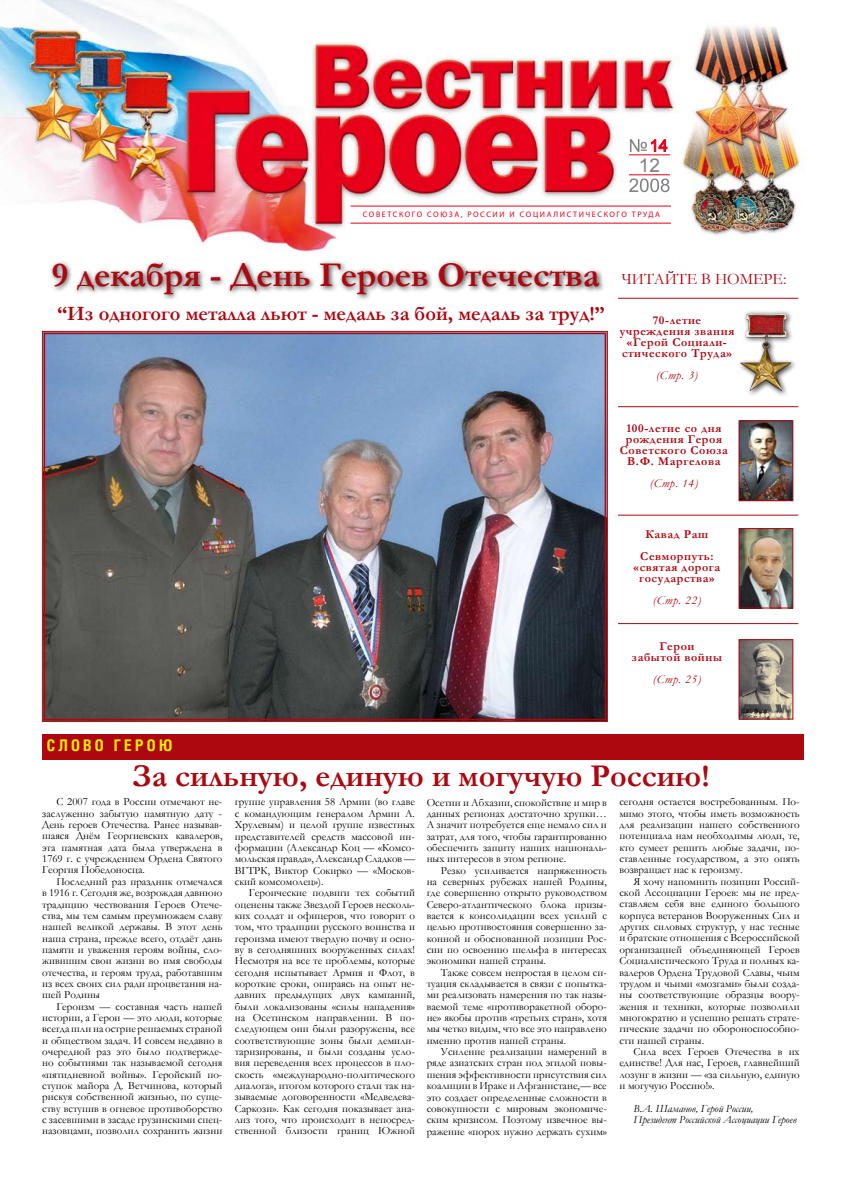
<style>
.page{position:relative;width:842px;height:1191px;background:#fff}
.page>*{position:absolute;margin:0;border:0;box-sizing:border-box;transform-origin:0 0}
.t1{font:700 35px "Garamond";color:#ad070f}
.t2{font:700 32px "Garamond";color:#ad070f}
.t3{font:700 20.5px "Garamond";color:#ad070f}
.t4{font:19px "Arial";color:#818084}
.t5{font:16.3px "Arial";color:#e6001b}
.t6{font:16px "Garamond";color:#ad070f}
.t7{font:700 16px "Helios Cond";letter-spacing:.2em;color:#ffed00}
.t8{font:700 12px/11px "Garamond";letter-spacing:.05em;color:#ad070f;text-align:center}
.t9{font:italic 12px "Garamond";letter-spacing:.05em;color:#ad070f}
.t10{font:11px/11.3px "Garamond";color:#000;text-align:justify}
.t11{font:italic 11px/11.3px "Garamond";color:#000}
.t12{font:700 8px "Arial Narrow";letter-spacing:.2em;color:#e6001b}
</style>
<div class="page">
<img style="left:0;top:0;width:804px;height:252px">
<hr style="left:629px;top:155px;width:41px;height:1px;background:#e6001b">
<hr style="left:629px;top:175px;width:41px;height:1px;background:#e6001b">
<hr style="left:351px;top:206px;width:320px;height:1px;background:#e6001b">
<hr style="left:351px;top:223px;width:320px;height:1px;background:#e6001b">
<svg style="left:629px;top:178px;width:40px;height:14px"></svg>
<svg style="left:630px;top:139px;width:38px;height:13px"></svg>
<hr style="left:618px;top:406px;width:180px;height:1px;background:#ad070f">
<hr style="left:618px;top:298px;width:180px;height:1px;background:#ad070f">
<hr style="left:618px;top:514px;width:180px;height:1px;background:#ad070f">
<hr style="left:618px;top:623px;width:180px;height:1px;background:#ad070f">
<div style="left:49px;top:259px;width:556px;height:42px;background:#000;opacity:.75"></div>
<img style="left:42px;top:331px;width:566px;height:391px">
<div style="left:42px;top:734px;width:761px;height:25px;background:#ad070f"></div>
<img style="left:740px;top:641px;width:51px;height:76px">
<div style="left:738px;top:639px;width:55px;height:80px;border:1px solid #ad070f"></div>
<div style="left:736px;top:310px;width:61px;height:87px;background:#000;opacity:.75"></div>
<img style="left:740px;top:314px;width:52px;height:77px">
<img style="left:740px;top:422px;width:51px;height:77px">
<div style="left:738px;top:420px;width:55px;height:81px;border:1px solid #ad070f"></div>
<img style="left:740px;top:530px;width:51px;height:76px">
<div style="left:738px;top:528px;width:55px;height:80px;border:1px solid #ad070f"></div>
<h3 class="t5" style="left:650px;top:135px;width:20px">14</h3>
<h3 class="t4" style="left:639px;top:153px;width:23px">12</h3>
<p class="t12" style="left:363px;top:210px;width:299px">СОВЕТСКОГО СОЮЗА, РОССИИ И СОЦИАЛИСТИЧЕСКОГО ТРУДА</p>
<h1 class="t1" style="left:52px;top:251px;width:549px">9 декабря - День Героев Отечества</h1>
<h3 class="t3" style="left:57px;top:299px;width:549px">“Из одногого металла льют - медаль за бой, медаль за труд!”</h3>
<h3 class="t6" style="left:621px;top:268px;width:167px">ЧИТАЙТЕ В НОМЕРЕ:</h3>
<p class="t8" style="left:620px;top:314px;width:116px">70-летие учреждения звания «Герой Социали&shy;стического Труда»</p>
<p class="t9" style="left:656px;top:367px;width:43px">(Стр. 3)</p>
<p class="t8" style="left:620px;top:423px;width:110px">100-летие со дня рождения Героя<br>Советского Союза<br>В.Ф. Маргелова</p>
<p class="t9" style="left:650px;top:475px;width:50px">(Стр. 14)</p>
<p class="t8" style="left:640px;top:523px;width:75px;line-height:22px">Кавад Раш<br>Севморпуть:</p>
<p class="t8" style="left:634px;top:562px;width:88px">«святая дорога государства»</p>
<p class="t9" style="left:653px;top:592px;width:50px">(Стр. 22)</p>
<p class="t8" style="left:632px;top:640px;width:92px">Герои<br>забытой войны</p>
<p class="t9" style="left:653px;top:671px;width:50px">(Стр. 25)</p>
<h3 class="t7" style="left:47px;top:736px;width:127px">СЛОВО ГЕРОЮ</h3>
<h2 class="t2" style="left:132px;top:754px;width:579px">За сильную, единую и могучую Россию!</h2>
<p class="t10" style="left:42px;top:796px;width:182px;text-indent:14px">С 2007 года в России отмечают не&shy;заслуженно забытую памятную дату - День героев Отечества. Ранее называв&shy;шаяся Днём Георгиевских кавалеров, эта памятная дата была утверждена в 1769 г. с учреждением Ордена Святого Георгия Победоносца.</p>
<p class="t10" style="left:42px;top:875px;width:182px;text-indent:14px">Последний раз праздник отмечался в 1916 г. Сегодня же, возрождая давнюю традицию чествования Героев Отече&shy;ства, мы тем самым преумножаем славу нашей великой державы. В этот день наша страна, прежде всего, отдаёт дань памяти и уважения героям войны, сло&shy;живишим свои жизни во имя свободы отечества, и героям труда, работавшим из всех своих сил ради процветания на&shy;шей Родины</p>
<p class="t10" style="left:42px;top:1000px;width:182px;text-indent:14px">Героизм — составная часть нашей истории, а Герои — это люди, которые всегда шли на острие решаемых страной и обществом задач. И совсем недавно в очередной раз это было подтвержде&shy;но событиями так называемой сегодня «пятидневной войны». Геройский по&shy;ступок майора Д. Ветчинова, который рискуя собственной жизнью, по суще&shy;ству вступив в огневое противоборство с засевшими в засаде грузинскими спец&shy;назовцами, позволил сохранить жизни</p>
<p class="t10" style="left:235px;top:796px;width:182px">группе управления 58 Армии (во главе с командующим генералом Армии А.<br>Хрулевым) и целой группе известных представителей средств массовой ин&shy;формации (Александр Коц — «Комсо&shy;мольская правда», Александр Сладков — ВГТРК, Виктор Сокирко — «Москов&shy;ский комсомолец»).</p>
<p class="t10" style="left:235px;top:887px;width:182px;text-indent:14px">Героические подвиги тех событий оценены также Звездой Героев несколь&shy;ких солдат и офицеров, что говорит о том, что традиции русского воинства и героизма имеют твердую почву и осно&shy;ву в сегодняшних вооруженных силах!<br>Несмотря на все те проблемы, которые сегодня испытывает Армия и Флот, в короткие сроки, опираясь на опыт не&shy;давних предыдущих двух кампаний, были локализованы «силы нападения» на Осетинском направлении. В по&shy;следующем они были разоружены, все соответствующие зоны были демили&shy;таризированы, и были созданы усло&shy;вия переведения всех процессов в пло&shy;скость «международно-политического диалога», итогом которого стали так на&shy;зываемые договоренности «Медведева-Саркози». Как сегодня показывает ана&shy;лиз того, что происходит в непосред&shy;ственной близости границ Южной</p>
<p class="t10" style="left:427px;top:796px;width:182px">Осетии и Абхазии, спокойствие и мир в данных регионах достаточно хрупки… А значит потребуется еще немало сил и затрат, для того, чтобы гарантированно обеспечить защиту наших националь&shy;ных интересов в этом регионе.</p>
<p class="t10" style="left:427px;top:864px;width:182px;text-indent:14px">Резко усиливается напряженность на северных рубежах нашей Родины, где совершенно открыто руководством Северо-атлантического блока призы&shy;вается к консолидации всех усилий с целью противостояния совершенно за&shy;конной и обоснованной позиции Рос&shy;сии по освоению шельфа в интересах экономики нашей страны.</p>
<p class="t10" style="left:427px;top:966px;width:182px;text-indent:14px">Также совсем непростая в целом си&shy;туация складывается в связи с попытка&shy;ми реализовать намерения по так назы&shy;ваемой теме «противоракетной оборо&shy;не» якобы против «третьих стран», хотя мы четко видим, что все это направлено именно против нашей страны.</p>
<p class="t10" style="left:427px;top:1045px;width:182px;text-indent:14px">Усиление реализации намерений в ряде азиатских стран под эгидой повы&shy;шения эффективности присутствия сил коалиции в Ираке и Афганистане,— все это создает определенные сложности в совокупности с мировым экономиче&shy;ским кризисом. Поэтому извечное вы&shy;ражение «порох нужно держать сухим»</p>
<p class="t10" style="left:619px;top:796px;width:182px">сегодня остается востребованным. По&shy;мимо этого, чтобы иметь возможность для реализации нашего собственного потенциала нам необходимы люди, те, кто сумеет решить любые задачи, по&shy;ставленные государством, а это опять возвращает нас к героизму.</p>
<p class="t10" style="left:619px;top:875px;width:182px;text-indent:14px">Я хочу напомнить позиции Россий&shy;ской Ассоциации Героев: мы не пред&shy;ставляем себя вне единого большого корпуса ветеранов Вооруженных Сил и других силовых структур, у нас тесные и братские отношения с Всероссийской организацией объединяющей Героев Социалистического Труда и полных ка&shy;валеров Ордена Трудовой Славы, чьим трудом и чьими «мозгами» были созда&shy;ны соответствующие образцы воору&shy;жения и техники, которые позволили многократно и успешно решать страте&shy;гические задачи по обороноспособно&shy;сти нашей страны.</p>
<p class="t10" style="left:619px;top:1045px;width:182px;text-indent:14px">Сила всех Героев Отечества в их единстве! Для нас, Героев, главнейший лозунг в жизни — «за сильную, единую и могучую Россию!».</p>
<p class="t11" style="left:633px;top:1102px;width:165px">В.А. Шаманов, Герой России,<br>Президент Российской Ассоциации Героев</p>
</div>
